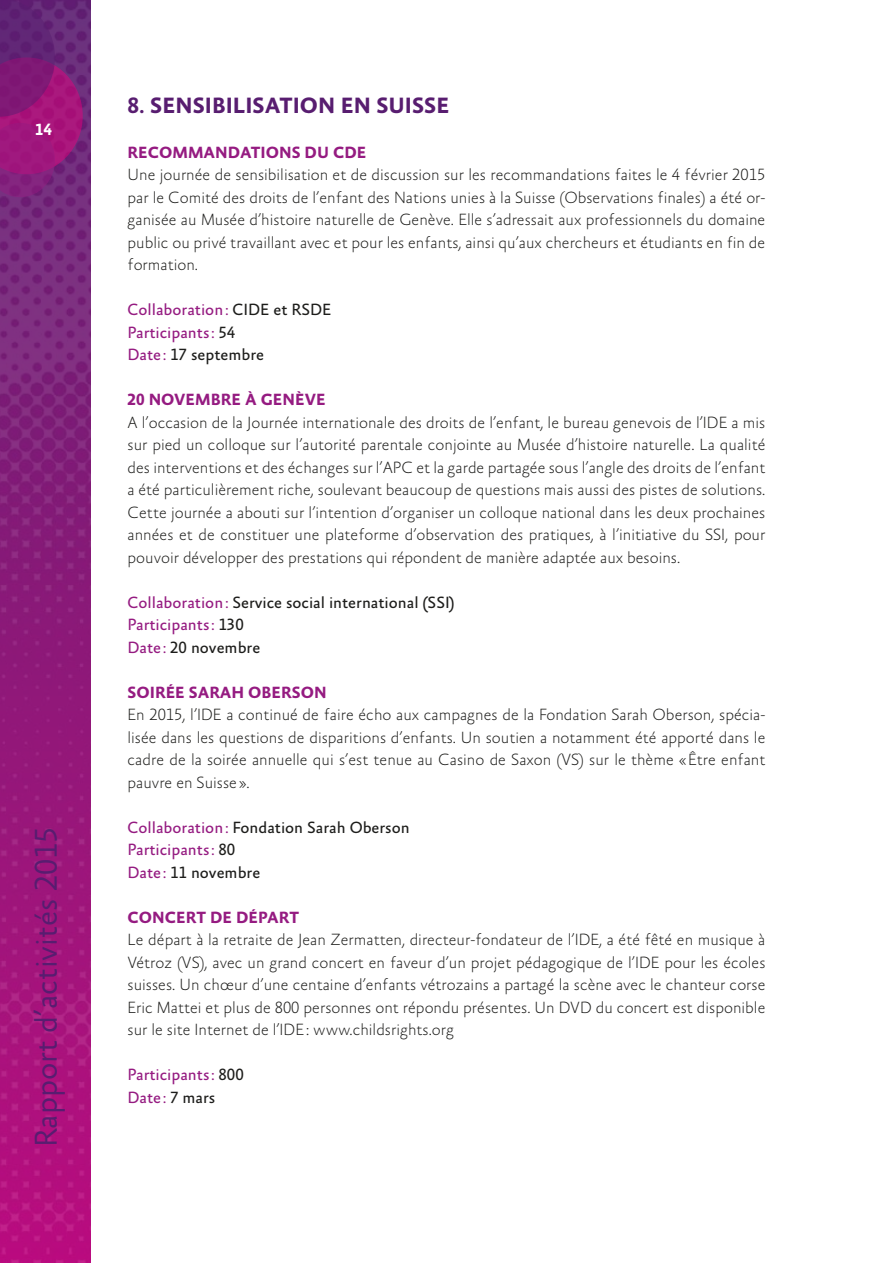
<style>
.page{position:relative;width:893px;height:1263px;background:#fff}
.page>*{position:absolute;margin:0;border:0;box-sizing:border-box;transform-origin:0 0}
.t1{font:300 31.95px "Absara Sans TF";color:#581d70}
.t2{font:700 22.5px "Absara Sans TF";color:#581d70}
.t3{font:100 16.5px/22.5px "Absara Sans TF";color:#1d1d1b;text-align:justify}
.t4{font:16.5px/22.5px "Absara Sans TF";color:#1d1d1b}
.t5{font:16.5px/22.5px "Absara Sans TF";color:#951b81}
.t6{font:700 16.5px "Absara Sans TF";color:#951b81}
.t7{font:700 16.5px "Absara Sans TF";color:#fff}
.s1{color:#1d1d1b}
.s2{color:#951b81}
</style>
<div class="page">
<img style="left:0;top:0;width:91px;height:1263px">
<svg style="left:0;top:0;width:83px;height:197px;background:#811e78"></svg>
<p class="t7" style="left:35px;top:121px;width:19px">14</p>
<h1 class="t1" style="left:30px;top:1147px;width:322px;rotate:-90deg">Rapport d’activités 2015</h1>
<h2 class="t2" style="left:128px;top:93px;width:109px">8. SENSI BILIS</h2>
<h2 class="t2" style="left:265px;top:93px;width:152px">ATION EN SUISSE</h2>
<p class="t6" style="left:128px;top:143px;width:240px">RECOMMANDATIONS DU CDE</p>
<p class="t3" style="left:128px;top:164px;width:639px">Une journée de sensibilisation et de discussion sur les recommandations faites le 4 février 2015 par le Comité des droits de l’enfant des Nations unies à la Suisse (Observations finales) a été or&shy;ganisée au Musée d’histoire naturelle de Genève. Elle s’adressait aux professionnels du domaine public ou privé travaillant avec et pour les enfants, ainsi qu’aux chercheurs et étudiants en fin de formation.</p>
<p class="t5" style="left:128px;top:299px;width:205px">Collaboration: <span class="s1">CIDE et RSDE<br></span>Participants: <span class="s1">54<br></span>Date : <span class="s1">17 septembre</span></p>
<p class="t6" style="left:128px;top:391px;width:197px">20 NOVEMBRE À GE NÈVE</p>
<p class="t3" style="left:128px;top:412px;width:639px">A l’occasion de la Journée internationale des droits de l’enfant, le bureau genevois de l’I DE a mis sur pied un colloque sur l’autorité parentale conjointe au Musée d’histoire naturelle. La qualité des interventions et des échanges sur l’APC et la garde partagée sous l’angle des droits de l’enfant a été particulièrement riche, soulevant beaucoup de questions mais aussi des pistes de solutions.<br>Cette journée a abouti sur l’intention d’organiser un colloque national dans les deux prochaines années et de constituer une plateforme d’observation des pratiques, à l’initiative du SSI, pour pouvoir développer des prestations qui répondent de manière adaptée aux besoins.</p>
<p class="t4" style="left:128px;top:592px;width:329px"><span class="s2">Collaboration:</span> Service social international (SSI)<br><span class="s2">Participants:</span> 130<br><span class="s2">Date :</span> 20 novembre</p>
<p class="t6" style="left:128px;top:684px;width:201px">SOI RÉE SARAH OBERSON</p>
<p class="t3" style="left:128px;top:704px;width:639px">En 2015, l’I DE a continué de faire écho aux campagnes de la Fondation Sarah Oberson, spécia&shy;lisée dans les questions de disparitions d’enfants. Un soutien a notamment été apporté dans le cadre de la soirée annuelle qui s’est tenue au Casino de Saxon (VS) sur le thème «Être enfant pauvre en Suisse ».</p>
<p class="t4" style="left:128px;top:817px;width:284px"><span class="s2">Collaboration:</span> Fondation Sarah Oberson<br><span class="s2">Participants:</span> 80<br><span class="s2">Date :</span> 11 novembre</p>
<p class="t6" style="left:128px;top:909px;width:173px">CONCERT DE DÉPART</p>
<p class="t3" style="left:128px;top:929px;width:639px">Le départ à la retraite de Jean Zermatten, directeur-fondateur de l’I DE, a été fêté en musique à Vétroz (VS), avec un grand concert en faveur d’un projet pédagogique de l’I DE pour les écoles suisses. Un chœur d’une centaine d’enfants vétrozains a partagé la scène avec le chanteur corse Eric Mattei et plus de 800 personnes ont répondu présentes. Un DVD du concert est disponible sur le site I nternet de l’I DE : www.childsrights.org</p>
<p class="t5" style="left:128px;top:1064px;width:118px">Participants: <span class="s1">800<br></span>Date : <span class="s1">7 mars</span></p>
</div>
